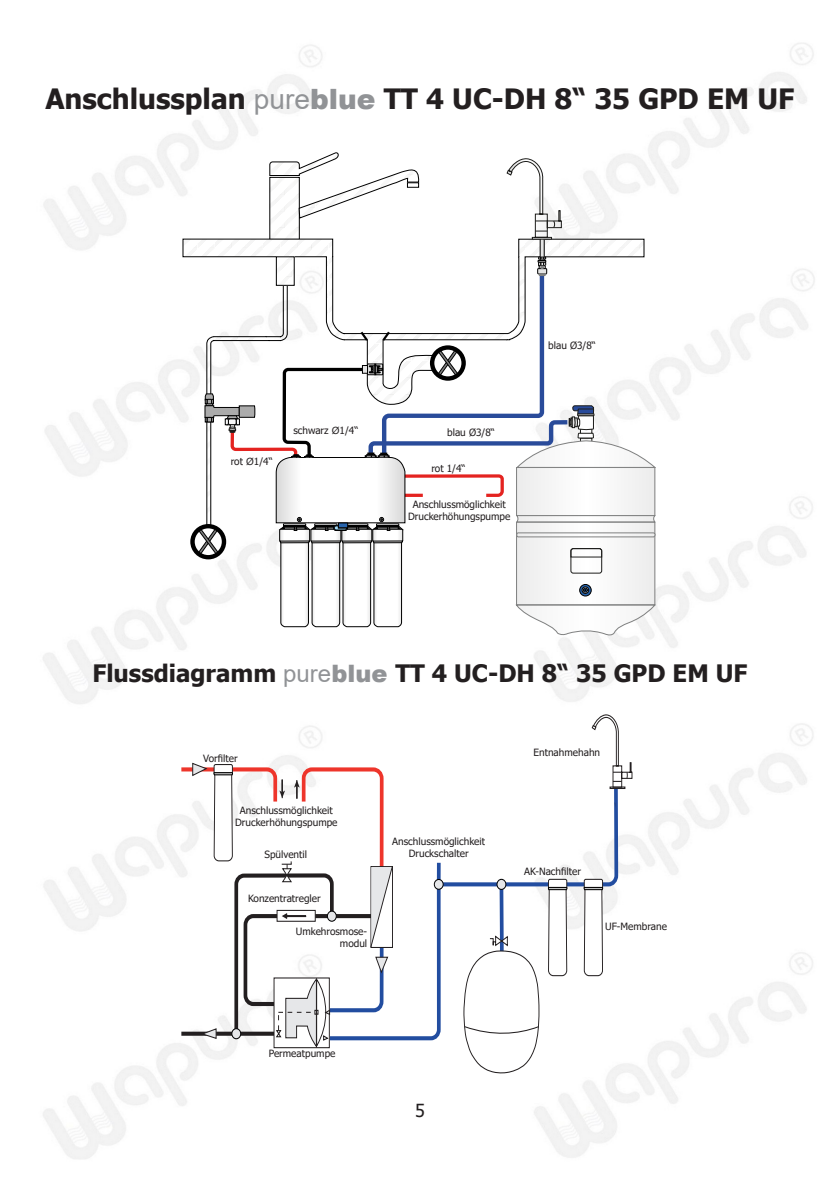
<style>
.page{position:relative;width:840px;height:1191px;background:#fff}
.page>*{position:absolute;margin:0;border:0;box-sizing:border-box;transform-origin:0 0}
.t1{font:700 28px "Tahoma";color:#231f20}
.t2{font:700 24px "Tahoma";color:#231f20}
.t3{font:18px "Tahoma";color:#231f20}
.t4{font:10px/12px "Tahoma";color:#231f20;text-align:center}
.s1{font-family:"Arial";font-weight:400;color:#919396}
.s2{font-family:"Arial";font-weight:900;color:#919396}
.s3{font-family:"Arial"}
</style>
<div class="page">
<img style="left:43px;top:43px;width:772px;height:1116px">
<img style="left:271px;top:219px;width:26px;height:19px">
<svg style="left:269px;top:153px;width:150px;height:66px"></svg>
<div style="left:190px;top:524px;width:36px;height:35px;border:4px solid #000;border-radius:50%"></div>
<svg style="left:183px;top:239px;width:461px;height:166px"></svg>
<svg style="left:540px;top:239px;width:4px;height:21px"></svg>
<svg style="left:506px;top:157px;width:55px;height:83px"></svg>
<svg style="left:198px;top:257px;width:458px;height:378px"></svg>
<svg style="left:393px;top:784px;width:226px;height:258px"></svg>
<svg style="left:436px;top:862px;width:4px;height:17px"></svg>
<svg style="left:591px;top:714px;width:41px;height:75px"></svg>
<svg style="left:462px;top:880px;width:77px;height:193px"></svg>
<div style="left:496px;top:879px;width:9px;height:10px;background:#e6e7e9;border-radius:50%"></div>
<div style="left:496px;top:879px;width:10px;height:11px;border:1px solid #000001;border-radius:50%"></div>
<svg style="left:583px;top:878px;width:20px;height:195px"></svg>
<svg style="left:547px;top:878px;width:20px;height:195px"></svg>
<div style="left:434px;top:879px;width:9px;height:10px;background:#e6e7e9;border-radius:50%"></div>
<div style="left:433px;top:879px;width:10px;height:10px;border:1px solid #000001;border-radius:50%"></div>
<svg style="left:181px;top:714px;width:212px;height:359px"></svg>
<p class="t1" style="left:45px;top:79px;width:750px">Anschlussplan <span class="s1">pure</span><span class="s2">blue</span> TT 4 UC-DH 8“ 35 GPD EM UF</p>
<p class="t4" style="left:230px;top:456px;width:43px">rot <span class="s3">Ø</span>1/4“</p>
<p class="t4" style="left:293px;top:425px;width:66px">schwarz <span class="s3">Ø</span>1/4“</p>
<p class="t4" style="left:447px;top:427px;width:49px">blau Ø3/8“</p>
<p class="t4" style="left:431px;top:463px;width:36px">rot 1/4“</p>
<p class="t4" style="left:408px;top:499px;width:104px">Anschlussmöglichkeit<br>Druckerhöhungspumpe</p>
<p class="t4" style="left:548px;top:340px;width:49px">blau Ø3/8“</p>
<p class="t2" style="left:92px;top:656px;width:656px">Flussdiagramm <span class="s1">pure</span><span class="s2">blue</span> TT 4 UC-DH 8“ 35 GPD EM UF</p>
<p class="t4" style="left:203px;top:753px;width:36px">Vorfilter</p>
<p class="t4" style="left:235px;top:805px;width:104px">Anschlussmöglichkeit<br>Druckerhöhungspumpe</p>
<p class="t4" style="left:264px;top:848px;width:44px">Spülventil</p>
<p class="t4" style="left:248px;top:893px;width:74px">Konzentratregler</p>
<p class="t4" style="left:295px;top:926px;width:73px;text-align:right">Umkehrosmose&shy;modul</p>
<p class="t4" style="left:392px;top:836px;width:94px">Anschlussmöglichkeit<br>Druckschalter</p>
<p class="t4" style="left:533px;top:747px;width:68px">Entnahmehahn</p>
<p class="t4" style="left:523px;top:865px;width:58px">AK-Nachfilter</p>
<p class="t4" style="left:604px;top:920px;width:63px">UF-Membrane</p>
<p class="t4" style="left:268px;top:1047px;width:68px">Permeatpumpe</p>
<p class="t3" style="left:415px;top:1098px;width:11px">5</p>
</div>
